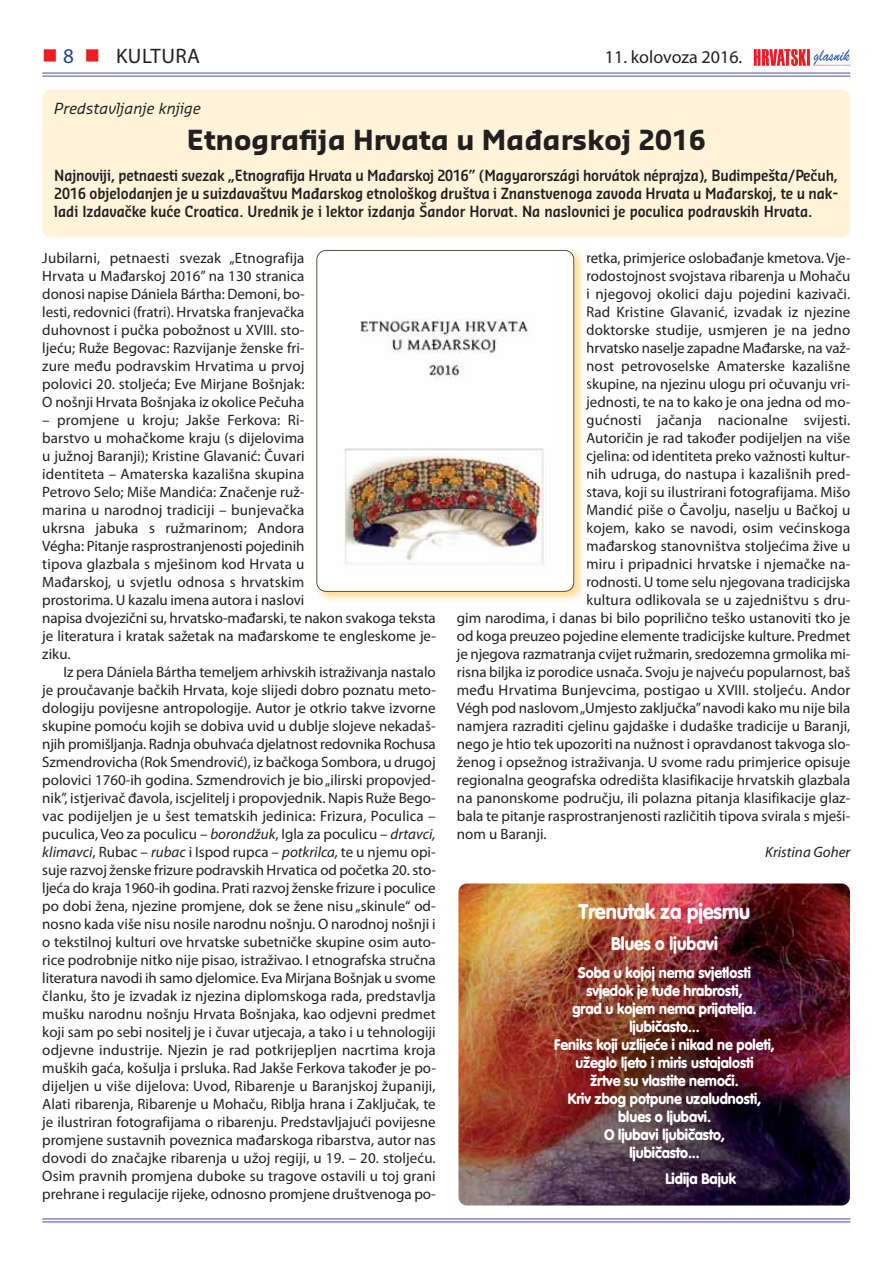
<style>
.page{position:relative;width:893px;height:1263px;background:#fff}
.page>*{position:absolute;margin:0;border:0;box-sizing:border-box;transform-origin:0 0}
.t1{font:700 27px "Sansa Pro";color:#231f20}
.t2{font:700 21px "Vogue";color:#fff;scale:.95 1}
.t3{font:21px "Myriad Pro";letter-spacing:.02em;color:#231f20}
.t4{font:18px "Myriad Pro";color:#231f20}
.t5{font:700 18px "Vogue";color:#fff;scale:.95 1}
.t6{font:15px/18px "Myriad Pro";color:#231f20;text-align:justify}
.t7{font:600 15px/18px "Sansa Con Pro";color:#231f20;text-align:justify}
.t8{font:700 15px/18px "Vogue";color:#fff;text-align:center;scale:.95 1}
.t9{font:italic 15px "Sansa Pro";color:#231f20}
.t10{font:italic 15px "Myriad Pro";color:#231f20}
.s1{color:#ed1c24}
.s2{color:#25408e}
.s3{font-style:italic}
</style>
<div class="page">
<svg style="left:754px;top:49px;width:96px;height:17px"></svg>
<hr style="left:42px;top:72px;width:808px;height:2px;background:#8788ba">
<hr style="left:42px;top:75px;width:808px;height:2px;background:#8788ba">
<hr style="left:42px;top:1218px;width:808px;height:2px;background:#8788ba">
<hr style="left:42px;top:1221px;width:808px;height:2px;background:#8788ba">
<img style="left:458px;top:884px;width:392px;height:322px;border-radius:9px">
<div style="left:42px;top:90px;width:808px;height:148px;background:#fff3da;border-radius:9px"></div>
<img style="left:316px;top:249px;width:273px;height:352px">
<svg style="left:587px;top:252px;width:2px;height:65px"></svg>
<svg style="left:587px;top:324px;width:2px;height:11px"></svg>
<svg style="left:587px;top:342px;width:2px;height:50px"></svg>
<img style="left:585px;top:396px;width:4px;height:14px">
<svg style="left:587px;top:414px;width:2px;height:14px"></svg>
<img style="left:586px;top:432px;width:3px;height:14px">
<svg style="left:587px;top:450px;width:2px;height:137px"></svg>
<svg style="left:587px;top:594px;width:2px;height:11px"></svg>
<img style="left:317px;top:251px;width:256px;height:340px;border-radius:9px">
<div style="left:316px;top:250px;width:258px;height:342px;border:2px solid #231f20;border-radius:9px"></div>
<h2 class="t3" style="left:42px;top:48px;width:159px"><span class="s1">■</span> <span class="s2">8</span> <span class="s1">■</span> KULTURA</h2>
<p class="t4" style="left:605px;top:51px;width:139px">11. kolovoza 2016.</p>
<p class="t9" style="left:54px;top:102px;width:148px">Predstavljanje knjige</p>
<h1 class="t1" style="left:187px;top:130px;width:521px">Etnografija Hrvata u Mađarskoj 2016</h1>
<p class="t7" style="left:54px;top:168px;width:785px">Najnoviji, petnaesti svezak „Etnografija Hrvata u Mađarskoj 2016” (Magyarországi horvátok néprajza), Budimpešta/Pečuh, 2016 objelodanjen je u suizdavaštvu Mađarskog etnološkog društva i Znanstvenoga zavoda Hrvata u Mađarskoj, te u nak&shy;ladi Izdavačke kuće Croatica. Urednik je i lektor izdanja Šandor Horvat. Na naslovnici je poculica podravskih Hrvata.</p>
<p class="t6" style="left:42px;top:250px;width:264px">Jubilarni, petnaesti svezak „Etnografija Hrvata u Mađarskoj 2016” na 130 stranica donosi napise Dániela Bártha: Demoni, bo&shy;lesti, redovnici (fratri). Hrvatska franjevačka duhovnost i pučka pobožnost u XVIII. sto&shy;ljeću; Ruže Begovac: Razvijanje ženske fri&shy;zure među podravskim Hrvatima u prvoj polovici 20. stoljeća; Eve Mirjane Bošnjak:<br>O nošnji Hrvata Bošnjaka iz okolice Pečuha</p>
<p class="t6" style="left:42px;top:412px;width:395px;text-align:left">– promjene u kroju; Jakše Ferkova: Ri-<br>barstvo u mohačkome kraju (s dijelovima<br>u južnoj Baranji); Kristine Glavanić: Čuvari<br>identiteta – Amaterska kazališna skupina<br>Petrovo Selo; Miše Mandića: Značenje ruž-<br>marina u narodnoj tradiciji – bunjevačka<br>ukrsna jabuka s ružmarinom; Andora<br>Végha: Pitanje rasprostranjenosti pojedinih<br>tipova glazbala s mješinom kod Hrvata u<br>Mađarskoj, u svjetlu odnosa s hrvatskim<br>prostorima. U kazalu imena autora i naslovi<br>napisa dvojezični su, hrvatsko-mađarski, te nakon svakoga teksta je literatura i kratak sažetak na mađarskome te engleskome je&shy;ziku.</p>
<p class="t6" style="left:42px;top:664px;width:395px;text-indent:21px">Iz pera Dániela Bártha temeljem arhivskih istraživanja nastalo je proučavanje bačkih Hrvata, koje slijedi dobro poznatu meto&shy;dologiju povijesne antropologije. Autor je otkrio takve izvorne skupine pomoću kojih se dobiva uvid u dublje slojeve nekadaš - njih promišljanja. Radnja obuhvaća djelatnost redovnika Rochusa Szmendrovicha (Rok Smendrović), iz bačkoga Sombora, u drugoj polovici 1760-ih godina. Szmendrovich je bio „ilirski propovjed&shy;nik”, istjerivač đavola, iscjelitelj i propovjednik. Napis Ruže Bego&shy;vac podijeljen je u šest tematskih jedinica: Frizura, Poculica – puculica, Veo za poculicu – <span class="s3">borondžuk</span>, Igla za poculicu – <span class="s3">drtavci, klimavci</span>, Rubac – <span class="s3">rubac</span> i Ispod rupca – <span class="s3">potkrilca,</span> te u njemu opi&shy;suje razvoj ženske frizure podravskih Hrvatica od početka 20. sto&shy;ljeća do kraja 1960-ih godina. Prati razvoj ženske frizure i poculice po dobi žena, njezine promjene, dok se žene nisu „skinule“ od&shy;nosno kada više nisu nosile narodnu nošnju. O narodnoj nošnji i o tekstilnoj kulturi ove hrvatske subetničke skupine osim auto&shy;rice podrobnije nitko nije pisao, istraživao. I etnografska stručna literatura navodi ih samo djelomice. Eva Mirjana Bošnjak u svome članku, što je izvadak iz njezina diplomskoga rada, predstavlja mušku narodnu nošnju Hrvata Bošnjaka, kao odjevni predmet koji sam po sebi nositelj je i čuvar utjecaja, a tako i u tehnologiji odjevne industrije. Njezin je rad potkrijepljen nacrtima kroja muških gaća, košulja i prsluka. Rad Jakše Ferkova također je po&shy;dijeljen u više dijelova: Uvod, Ribarenje u Baranjskoj županiji, Alati ribarenja, Ribarenje u Mohaču, Riblja hrana i Zaključak, te je ilustriran fotografijama o ribarenju. Predstavljajući povijesne promjene sustavnih poveznica mađarskoga ribarstva, autor nas dovodi do značajke ribarenja u užoj regiji, u 19. – 20. stoljeću.<br>Osim pravnih promjena duboke su tragove ostavili u toj grani prehrane i regulacije rijeke, odnosno promjene društvenoga po-</p>
<p class="t6" style="left:586px;top:250px;width:266px">retka, primjerice oslobađanje kmetova. Vje-</p>
<p class="t6" style="left:586px;top:268px;width:266px">rodostojnost svojstava ribarenja u Mohaču</p>
<p class="t6" style="left:586px;top:286px;width:266px">i njegovoj okolici daju pojedini kazivači.</p>
<p class="t6" style="left:586px;top:304px;width:266px">Rad Kristine Glavanić, izvadak iz njezine</p>
<p class="t6" style="left:586px;top:322px;width:266px">doktorske studije, usmjeren je na jedno</p>
<p class="t6" style="left:586px;top:340px;width:266px">hrvatsko naselje zapadne Mađarske, na važ-</p>
<p class="t6" style="left:586px;top:358px;width:266px">nost petrovoselske Amaterske kazališne</p>
<p class="t6" style="left:586px;top:376px;width:266px">skupine, na njezinu ulogu pri očuvanju vri-</p>
<p class="t6" style="left:586px;top:394px;width:266px">jednosti, te na to kako je ona jedna od mo-</p>
<p class="t6" style="left:586px;top:412px;width:266px">gućnosti jačanja nacionalne svijesti.</p>
<p class="t6" style="left:586px;top:430px;width:266px">Autoričin je rad također podijeljen na više</p>
<p class="t6" style="left:586px;top:448px;width:266px">cjelina: od identiteta preko važnosti kultur-</p>
<p class="t6" style="left:586px;top:466px;width:266px">nih udruga, do nastupa i kazališnih pred -</p>
<p class="t6" style="left:586px;top:484px;width:266px">stava, koji su ilustrirani fotografijama. Mišo</p>
<p class="t6" style="left:586px;top:502px;width:266px">Mandić piše o Čavolju, naselju u Bačkoj u</p>
<p class="t6" style="left:586px;top:520px;width:266px">kojem, kako se navodi, osim većinskoga</p>
<p class="t6" style="left:586px;top:538px;width:266px">mađarskog stanovništva stoljećima žive u</p>
<p class="t6" style="left:586px;top:556px;width:266px">miru i pripadnici hrvatske i njemačke na-</p>
<p class="t6" style="left:586px;top:574px;width:266px">rodnosti. U tome selu njegovana tradicijska</p>
<p class="t6" style="left:586px;top:592px;width:266px">kultura odlikovala se u zajedništvu s dru-</p>
<p class="t6" style="left:457px;top:610px;width:395px">gim narodima, i danas bi bilo poprilično teško ustanoviti tko je</p>
<p class="t6" style="left:457px;top:628px;width:395px">od koga preuzeo pojedine elemente tradicijske kulture. Predmet</p>
<p class="t6" style="left:457px;top:646px;width:395px">je njegova razmatranja cvijet ružmarin, sredozemna grmolika mi-</p>
<p class="t6" style="left:457px;top:664px;width:395px">risna biljka iz porodice usnača. Svoju je najveću popularnost, baš</p>
<p class="t6" style="left:457px;top:682px;width:395px">među Hrvatima Bunjevcima, postigao u XVIII. stoljeću. Andor</p>
<p class="t6" style="left:457px;top:700px;width:395px">Végh pod naslovom „Umjesto zaključka” navodi kako mu nije bila</p>
<p class="t6" style="left:457px;top:718px;width:395px">namjera razraditi cjelinu gajdaške i dudaške tradicije u Baranji,</p>
<p class="t6" style="left:457px;top:736px;width:395px">nego je htio tek upozoriti na nužnost i opravdanost takvoga slo-</p>
<p class="t6" style="left:457px;top:754px;width:395px">ženog i opsežnog istraživanja. U svome radu primjerice opisuje</p>
<p class="t6" style="left:457px;top:772px;width:395px">regionalna geografska odredišta klasifikacije hrvatskih glazbala</p>
<p class="t6" style="left:457px;top:790px;width:395px">na panonskome području, ili polazna pitanja klasifikacije glaz-</p>
<p class="t6" style="left:457px;top:808px;width:395px">bala te pitanje rasprostranjenosti različitih tipova svirala s mješi-</p>
<p class="t6" style="left:457px;top:826px;width:91px">nom u Baranji.</p>
<p class="t10" style="left:765px;top:846px;width:87px">Kristina Goher</p>
<h2 class="t2" style="left:579px;top:902px;width:182px">Trenutak za pjesmu</h2>
<p class="t5" style="left:611px;top:936px;width:114px">Blues o ljubavi</p>
<p class="t8" style="left:554px;top:965px;width:233px">Soba u kojoj nema svjetlosti svjedok je tuđe hrabrosti,<br>grad u kojem nema prijatelja. ljubičasto...<br>Feniks koji uzlijeće i nikad ne poleti, užeglo ljeto i miris ustajalosti<br>žrtve su vlastite nemoći.<br>Kriv zbog potpune uzaludnosti, blues o ljubavi.<br>O ljubavi ljubičasto,<br>ljubičasto...</p>
<p class="t8" style="left:665px;top:1171px;width:76px">Lidija Bajuk</p>
</div>
